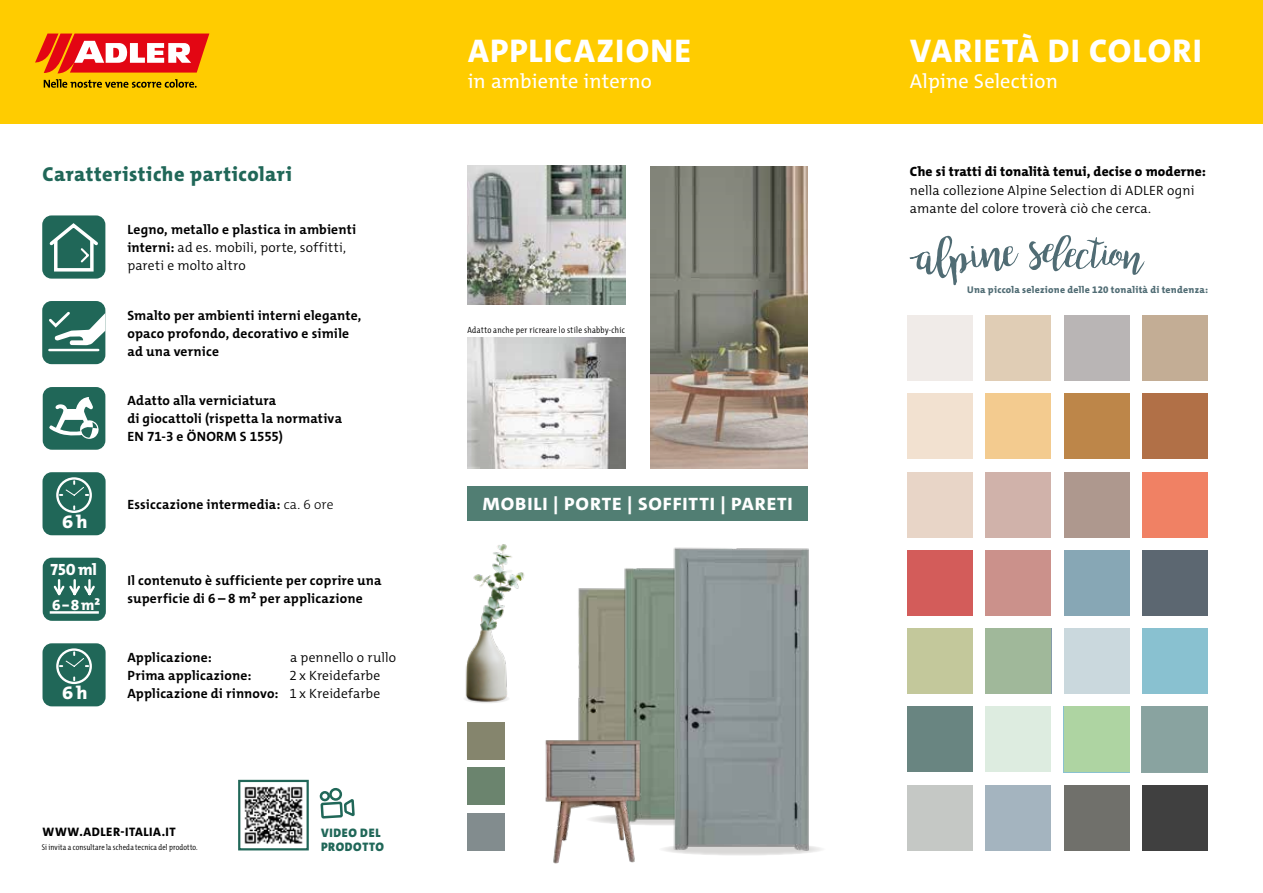
<style>
.page{position:relative;width:1263px;height:893px;background:#fff}
.page>*{position:absolute;margin:0;border:0;box-sizing:border-box;transform-origin:0 0}
.t1{font:800 33px "The Mix C4 s";letter-spacing:.035em;color:#fff}
.t2{font:20.25px "The Mix C4 s";letter-spacing:.01em;color:#fff}
.t3{font:800 20.25px "The Mix C4 s";letter-spacing:.025em;color:#206758}
.t4{font:800 18.3px "The Mix C4 s";color:#fff;scale:1.06 1}
.t5{font:800 18px "The Mix C4 s";letter-spacing:.05em;color:#fff;scale:1.05 1}
.t6{font:800 16.35px "The Mix C4 s";color:#fff}
.t7{font:800 14.85px "The Mix C4 s";color:#fff}
.t8{font:700 13.5px/18px "The Mix C4 s";letter-spacing:.015em;color:#000}
.t9{font:300 13.5px/18px "The Mix C4 s";letter-spacing:.015em;color:#000}
.t10{font:800 13.5px "The Mix C4 s";letter-spacing:.01em;color:#000}
.t11{font:900 12.45px/13.4px "The Mix C4 s";letter-spacing:.055em;color:#206758;scale:.96 1}
.t12{font:800 12.3px "The Mix C4 s";letter-spacing:.045em;color:#000}
.t13{font:800 9.75px "The Mix C4 s";letter-spacing:.025em;color:#506c74}
.t14{font:300 9px "The Mix Cd";letter-spacing:.035em;color:#000}
.t15{font:300 8.25px "The Mix Cd";letter-spacing:.015em;color:#000}
.s1{font-weight:700}
.s2{font-weight:300}
</style>
<div class="page">
<div style="left:0;top:0;width:1263px;height:123px;background:#fc0"></div>
<svg style="left:44px;top:79px;width:153px;height:9px"></svg>
<svg style="left:35px;top:34px;width:174px;height:39px"></svg>
<div style="left:42px;top:215px;width:63px;height:64px;background:#206758;border-radius:9px"></div>
<div style="left:54px;top:239px;width:40px;height:33px;border:3px solid #fff"></div>
<svg style="left:49px;top:223px;width:49px;height:41px"></svg>
<div style="left:42px;top:301px;width:63px;height:63px;background:#206758;border-radius:9px"></div>
<hr style="left:49px;top:349px;width:49px;height:2px;background:#fff">
<svg style="left:49px;top:312px;width:56px;height:33px"></svg>
<div style="left:43px;top:387px;width:62px;height:63px;background:#206758;border-radius:9px"></div>
<svg style="left:49px;top:397px;width:50px;height:42px"></svg>
<div style="left:43px;top:472px;width:63px;height:63px;background:#206758;border-radius:9px"></div>
<svg style="left:59px;top:480px;width:30px;height:16px"></svg>
<div style="left:56px;top:477px;width:36px;height:36px;border:2px solid #fff;border-radius:50%"></div>
<div style="left:43px;top:558px;width:63px;height:63px;background:#206758;border-radius:9px"></div>
<hr style="left:50px;top:611px;width:49px;height:3px;background:#fff">
<svg style="left:53px;top:579px;width:42px;height:17px"></svg>
<div style="left:43px;top:643px;width:63px;height:63px;background:#206758;border-radius:9px"></div>
<svg style="left:59px;top:651px;width:30px;height:17px"></svg>
<div style="left:56px;top:648px;width:36px;height:36px;border:2px solid #fff;border-radius:50%"></div>
<svg style="left:910px;top:236px;width:109px;height:49px"></svg>
<svg style="left:1029px;top:235px;width:116px;height:40px"></svg>
<div style="left:468px;top:813px;width:37px;height:37px;background:#828c8e"></div>
<div style="left:468px;top:768px;width:37px;height:37px;background:#6b846e"></div>
<div style="left:468px;top:722px;width:37px;height:37px;background:#85856d"></div>
<div style="left:468px;top:487px;width:340px;height:34px;background:#517e73"></div>
<img style="left:651px;top:166px;width:157px;height:302px">
<img style="left:468px;top:166px;width:157px;height:138px">
<img style="left:468px;top:337px;width:157px;height:131px">
<img style="left:244px;top:786px;width:59px;height:58px">
<div style="left:238px;top:780px;width:71px;height:70px;border:2px solid #206758"></div>
<div style="left:320px;top:791px;width:10px;height:10px;border:3px solid #206758;border-radius:50%"></div>
<div style="left:329px;top:788px;width:13px;height:13px;border:3px solid #206758;border-radius:50%"></div>
<svg style="left:320px;top:800px;width:35px;height:19px"></svg>
<img style="left:578px;top:588px;width:40px;height:140px">
<svg style="left:659px;top:843px;width:167px;height:13px"></svg>
<img style="left:618px;top:568px;width:47px;height:257px">
<img style="left:665px;top:547px;width:157px;height:303px">
<img style="left:545px;top:728px;width:106px;height:136px">
<img style="left:465px;top:544px;width:60px;height:159px">
<div style="left:907px;top:472px;width:66px;height:65px;background:#e8d5c7"></div>
<div style="left:907px;top:550px;width:66px;height:66px;background:#d35c5a"></div>
<div style="left:985px;top:472px;width:66px;height:65px;background:#d0b2aa"></div>
<div style="left:907px;top:315px;width:66px;height:66px;background:#f0ebe8"></div>
<div style="left:985px;top:393px;width:66px;height:66px;background:#f3cb8f"></div>
<div style="left:1142px;top:628px;width:65px;height:66px;background:#89c1d0"></div>
<div style="left:1064px;top:315px;width:65px;height:66px;background:#b9b5b5"></div>
<div style="left:1142px;top:707px;width:65px;height:65px;background:#89a3a0"></div>
<div style="left:1064px;top:472px;width:65px;height:65px;background:#ae988e"></div>
<div style="left:985px;top:315px;width:66px;height:66px;background:#e0cdb5"></div>
<div style="left:1142px;top:315px;width:65px;height:66px;background:#c3ad95"></div>
<div style="left:907px;top:785px;width:66px;height:65px;background:#c5c8c5"></div>
<div style="left:1064px;top:628px;width:65px;height:66px;background:#cad8dd"></div>
<div style="left:907px;top:393px;width:66px;height:66px;background:#f2e1d0"></div>
<div style="left:985px;top:707px;width:66px;height:65px;background:#ddece0"></div>
<div style="left:985px;top:628px;width:66px;height:66px;background:#a0b89a"></div>
<div style="left:1064px;top:785px;width:65px;height:65px;background:#70706b"></div>
<div style="left:1064px;top:393px;width:65px;height:66px;background:#bd8649"></div>
<div style="left:1142px;top:785px;width:65px;height:65px;background:#404040"></div>
<div style="left:1064px;top:707px;width:65px;height:65px;background:#aed4a2"></div>
<div style="left:1142px;top:550px;width:65px;height:66px;background:#5c6771"></div>
<div style="left:985px;top:785px;width:66px;height:65px;background:#a4b4bf"></div>
<div style="left:907px;top:707px;width:66px;height:65px;background:#698581"></div>
<div style="left:907px;top:628px;width:66px;height:66px;background:#c3c89b"></div>
<div style="left:985px;top:550px;width:66px;height:66px;background:#cb918b"></div>
<div style="left:1142px;top:472px;width:65px;height:65px;background:#f08164"></div>
<div style="left:1142px;top:393px;width:65px;height:66px;background:#b17047"></div>
<div style="left:1064px;top:550px;width:65px;height:66px;background:#87a7b5"></div>
<h2 class="t3" style="left:43px;top:161px;width:251px">Caratteristiche particolari</h2>
<p class="t9" style="left:127px;top:221px;width:230px"><span class="s1">Legno, metallo e plastica in ambienti interni:</span> ad es. mobili, porte, soffitti, pareti e molto altro</p>
<p class="t8" style="left:127px;top:306px;width:235px">Smalto per ambienti interni elegante, opaco profondo, decorativo e simile ad una vernice</p>
<p class="t8" style="left:127px;top:391px;width:216px">Adatto alla verniciatura<br>di giocattoli (rispetta la normativa<br>EN 71-3 e ÖNORM S 1555)</p>
<h3 class="t4" style="left:62px;top:510px;width:25px">6h</h3>
<p class="t6" style="left:51px;top:559px;width:48px">750ml</p>
<p class="t7" style="left:52px;top:595px;width:50px">6–8m²</p>
<h3 class="t4" style="left:62px;top:681px;width:25px">6h</h3>
<p class="t8" style="left:127px;top:495px;width:208px">Essiccazione intermedia: <span class="s2">ca. 6 ore</span></p>
<p class="t8" style="left:127px;top:572px;width:256px">Il contenuto è sufficiente per coprire una superficie di 6 – 8 m² per applicazione</p>
<p class="t8" style="left:127px;top:648px;width:86px">Applicazione:</p>
<p class="t9" style="left:290px;top:648px;width:108px">a pennello o rullo</p>
<p class="t8" style="left:127px;top:666px;width:126px">Prima applicazione:</p>
<p class="t9" style="left:127px;top:666px;width:254px;text-align:right">2 x Kreidefarbe<br><span class="s1">Applicazione di rinnovo:</span> 1 x Kreidefarbe</p>
<p class="t12" style="left:43px;top:824px;width:135px">WWW.ADLER-ITALIA.IT</p>
<p class="t15" style="left:42px;top:842px;width:157px">Si invita a consultare la scheda tecnica del prodotto.</p>
<p class="t11" style="left:321px;top:826px;width:67px">VIDEO DEL<br>PRODOTTO</p>
<h1 class="t1" style="left:468px;top:29px;width:225px">APPLICAZIONE</h1>
<h2 class="t2" style="left:468px;top:68px;width:186px">in ambiente interno</h2>
<p class="t14" style="left:467px;top:324px;width:159px">Adatto anche per ricreare lo stile shabby-chic</p>
<h3 class="t5" style="left:483px;top:493px;width:297px">MOBILI | PORTE | SOFFITTI | PARETI</h3>
<h1 class="t1" style="left:910px;top:29px;width:293px">VARIETÀ DI COLORI</h1>
<h2 class="t2" style="left:910px;top:68px;width:149px">Alpine Selection</h2>
<p class="t10" style="left:910px;top:163px;width:298px">Che si tratti di tonalità tenui, decise o moderne:</p>
<p class="t9" style="left:910px;top:181px;width:286px;line-height:18.8px">nella collezione Alpine Selection di ADLER ogni amante del colore troverà ciò che cerca.</p>
<p class="t13" style="left:967px;top:284px;width:242px">Una piccola selezione delle 120 tonalità di tendenza:</p>
</div>
